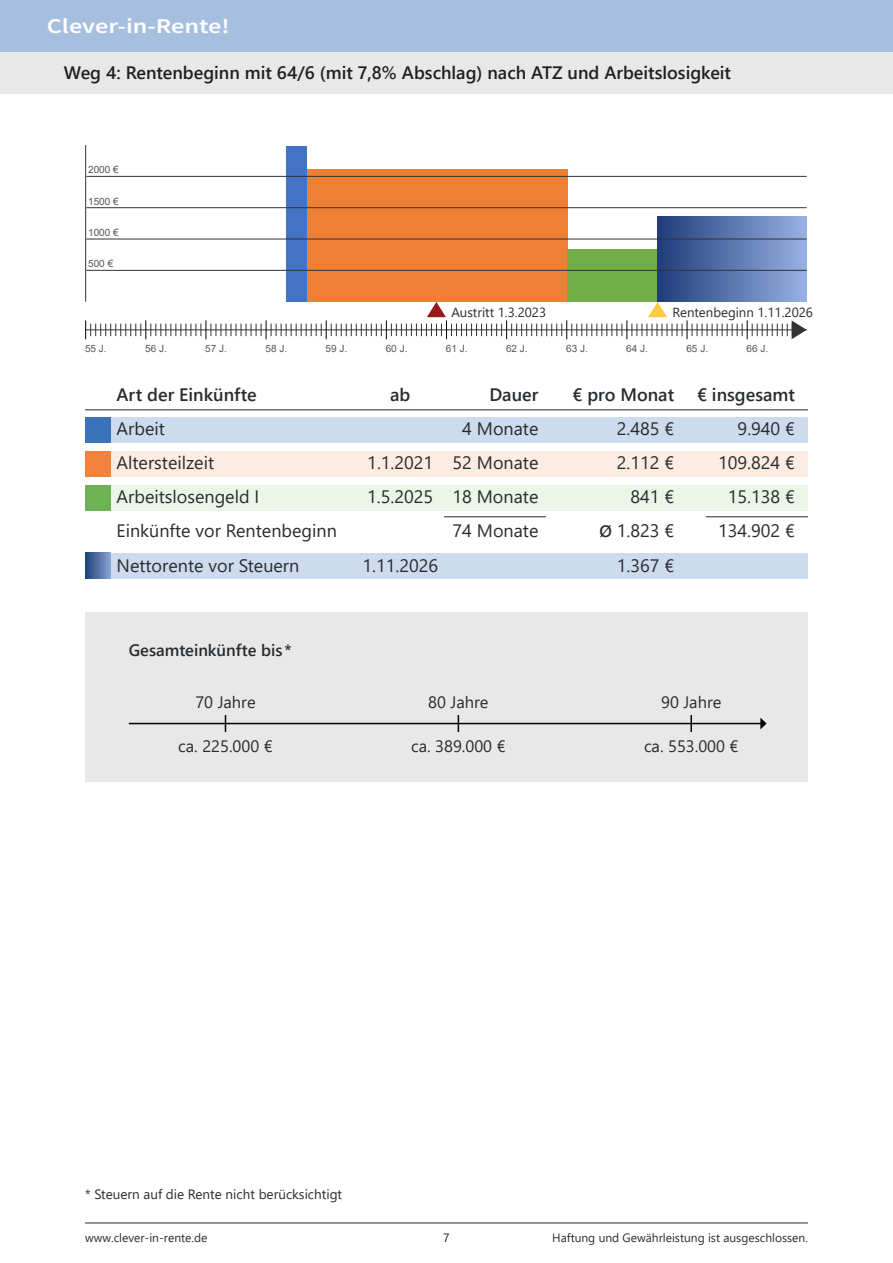
<style>
.page{position:relative;width:893px;height:1263px;background:#fff}
.page>*{position:absolute;margin:0;border:0;box-sizing:border-box;transform-origin:0 0}
.t1{font:21px "Source Sans Variable";letter-spacing:.035em;color:#fff;scale:1.25 1}
.t2{font:18px "Segoe UI";color:#292c2f}
.t3{font:600 18px "Segoe UI";color:#231f20}
.t4{font:600 18px "Segoe UI";color:#292c2f}
.t5{font:16.5px "Segoe UI";color:#292c2f}
.t6{font:600 16.5px "Segoe UI";color:#292c2f}
.t7{font:13.5px "Segoe UI";color:#292c2f}
.t8{font:13.2px "Segoe UI";color:#292c2f}
.t9{font:12px "Segoe UI";color:#292c2f}
.t10{font:12px "Segoe UI";color:#231f20}
.t11{font:10.05px "Arial";color:#555}
.s1{font-weight:600;font-size:16.5px}
</style>
<div class="page">
<div style="left:85px;top:417px;width:723px;height:25px;background:#ccdcee"></div>
<div style="left:85px;top:417px;width:26px;height:25px;background:#3b73ba"></div>
<div style="left:85px;top:553px;width:723px;height:25px;background:#ccdcee"></div>
<div style="left:85px;top:553px;width:26px;height:25px;background:linear-gradient(to right,#1b4379,#869fce)"></div>
<div style="left:85px;top:451px;width:723px;height:25px;background:#fdece2"></div>
<div style="left:85px;top:451px;width:26px;height:25px;background:#f2823c"></div>
<hr style="left:706px;top:516px;width:102px;height:1px;background:#292c2f">
<hr style="left:444px;top:516px;width:102px;height:1px;background:#292c2f">
<hr style="left:85px;top:409px;width:723px;height:1px;background:#231f20">
<div style="left:85px;top:485px;width:723px;height:25px;background:#ebf5e8"></div>
<div style="left:85px;top:485px;width:26px;height:25px;background:#6db356"></div>
<hr style="left:85px;top:1222px;width:723px;height:1px;background:#292c2f">
<div style="left:287px;top:146px;width:20px;height:156px;background:#4472c4"></div>
<div style="left:307px;top:169px;width:260px;height:133px;background:#ef7f34"></div>
<div style="left:567px;top:249px;width:91px;height:53px;background:#70ad47"></div>
<div style="left:658px;top:216px;width:149px;height:86px;background:linear-gradient(to right,#1f3d79,#97b0e2)"></div>
<hr style="left:85px;top:145px;width:1px;height:157px;background:#333">
<hr style="left:86px;top:176px;width:721px;height:1px;background:#333">
<hr style="left:86px;top:207px;width:721px;height:1px;background:#333">
<hr style="left:86px;top:239px;width:721px;height:1px;background:#333">
<hr style="left:86px;top:270px;width:721px;height:1px;background:#333">
<div style="left:0;top:51px;width:893px;height:43px;background:#e8e8e8"></div>
<div style="left:0;top:0;width:893px;height:51px;background:#a7bfdf"></div>
<div style="left:85px;top:612px;width:723px;height:169px;background:#e8e8e8"></div>
<hr style="left:129px;top:723px;width:632px;height:1px;background:#000">
<svg style="left:760px;top:718px;width:7px;height:11px"></svg>
<svg style="left:225px;top:715px;width:1px;height:17px"></svg>
<svg style="left:458px;top:715px;width:1px;height:17px"></svg>
<svg style="left:690px;top:715px;width:2px;height:17px"></svg>
<svg style="left:85px;top:302px;width:722px;height:37px"></svg>
<p class="t1" style="left:47px;top:14px;width:146px">Clever-in-Rente!</p>
<p class="t3" style="left:64px;top:55px;width:669px">Weg 4: Rentenbeginn mit 64/6 (mit 7,8% Abschlag) nach ATZ und Arbeitslosigkeit</p>
<p class="t11" style="left:88px;top:163px;width:32px">2000 €</p>
<p class="t11" style="left:88px;top:194px;width:32px">1500 €</p>
<p class="t11" style="left:88px;top:225px;width:32px">1000 €</p>
<p class="t11" style="left:88px;top:257px;width:27px">500 €</p>
<p class="t8" style="left:451px;top:300px;width:96px">Austritt 1.3.2023</p>
<p class="t8" style="left:673px;top:300px;width:142px">Rentenbeginn 1.11.2026</p>
<p class="t11" style="left:85px;top:341px;width:23px">55 J.</p>
<p class="t11" style="left:145px;top:341px;width:23px">56 J.</p>
<p class="t11" style="left:205px;top:341px;width:23px">57 J.</p>
<p class="t11" style="left:265px;top:341px;width:23px">58 J.</p>
<p class="t11" style="left:326px;top:341px;width:23px">59 J.</p>
<p class="t11" style="left:386px;top:341px;width:23px">60 J.</p>
<p class="t11" style="left:446px;top:341px;width:23px">61 J.</p>
<p class="t11" style="left:506px;top:341px;width:23px">62 J.</p>
<p class="t11" style="left:566px;top:341px;width:23px">63 J.</p>
<p class="t11" style="left:626px;top:341px;width:23px">64 J.</p>
<p class="t11" style="left:686px;top:341px;width:23px">65 J.</p>
<p class="t11" style="left:746px;top:341px;width:23px">66 J.</p>
<p class="t4" style="left:117px;top:378px;width:142px">Art der Einkünfte</p>
<p class="t4" style="left:390px;top:378px;width:22px">ab</p>
<p class="t4" style="left:489px;top:378px;width:51px">Dauer</p>
<p class="t4" style="left:572px;top:378px;width:103px">€ pro Monat</p>
<p class="t4" style="left:697px;top:378px;width:99px">€ insgesamt</p>
<p class="t2" style="left:117px;top:412px;width:50px">Arbeit</p>
<p class="t2" style="left:462px;top:412px;width:78px">4 Monate</p>
<p class="t2" style="left:617px;top:412px;width:59px">2.485 €</p>
<p class="t2" style="left:738px;top:412px;width:59px">9.940 €</p>
<p class="t2" style="left:117px;top:446px;width:99px">Altersteilzeit</p>
<p class="t2" style="left:367px;top:446px;width:173px">1.1.2021 52 Monate</p>
<p class="t2" style="left:617px;top:446px;width:59px">2.112 €</p>
<p class="t2" style="left:718px;top:446px;width:78px">109.824 €</p>
<p class="t2" style="left:117px;top:480px;width:144px">Arbeitslosengeld I</p>
<p class="t2" style="left:367px;top:480px;width:173px">1.5.2025 18 Monate</p>
<p class="t2" style="left:630px;top:480px;width:45px">841 €</p>
<p class="t2" style="left:728px;top:480px;width:69px">15.138 €</p>
<p class="t2" style="left:117px;top:514px;width:222px">Einkünfte vor Rentenbeginn</p>
<p class="t2" style="left:453px;top:514px;width:87px">74 Monate</p>
<p class="t2" style="left:599px;top:514px;width:76px"><span class="s1">Ø</span> 1.823 €</p>
<p class="t2" style="left:718px;top:514px;width:78px">134.902 €</p>
<p class="t2" style="left:117px;top:548px;width:184px">Nettorente vor Steuern</p>
<p class="t2" style="left:362px;top:548px;width:77px">1.11.2026</p>
<p class="t2" style="left:617px;top:548px;width:59px">1.367 €</p>
<p class="t6" style="left:129px;top:635px;width:164px">Gesamteinkünfte bis *</p>
<p class="t5" style="left:195px;top:687px;width:62px">70 Jahre</p>
<p class="t5" style="left:178px;top:730px;width:96px">ca. 225.000 €</p>
<p class="t5" style="left:661px;top:687px;width:62px">90 Jahre</p>
<p class="t5" style="left:428px;top:687px;width:62px">80 Jahre</p>
<p class="t5" style="left:411px;top:730px;width:96px">ca. 389.000 €</p>
<p class="t5" style="left:644px;top:730px;width:96px">ca. 553.000 €</p>
<p class="t7" style="left:85px;top:1182px;width:259px">* Steuern auf die Rente nicht berücksichtigt</p>
<p class="t9" style="left:85px;top:1226px;width:124px">www.clever-in-rente.de</p>
<p class="t9" style="left:552px;top:1226px;width:257px">Haftung und Gewährleistung ist ausgeschlossen.</p>
<p class="t10" style="left:443px;top:1226px;width:8px">7</p>
</div>
